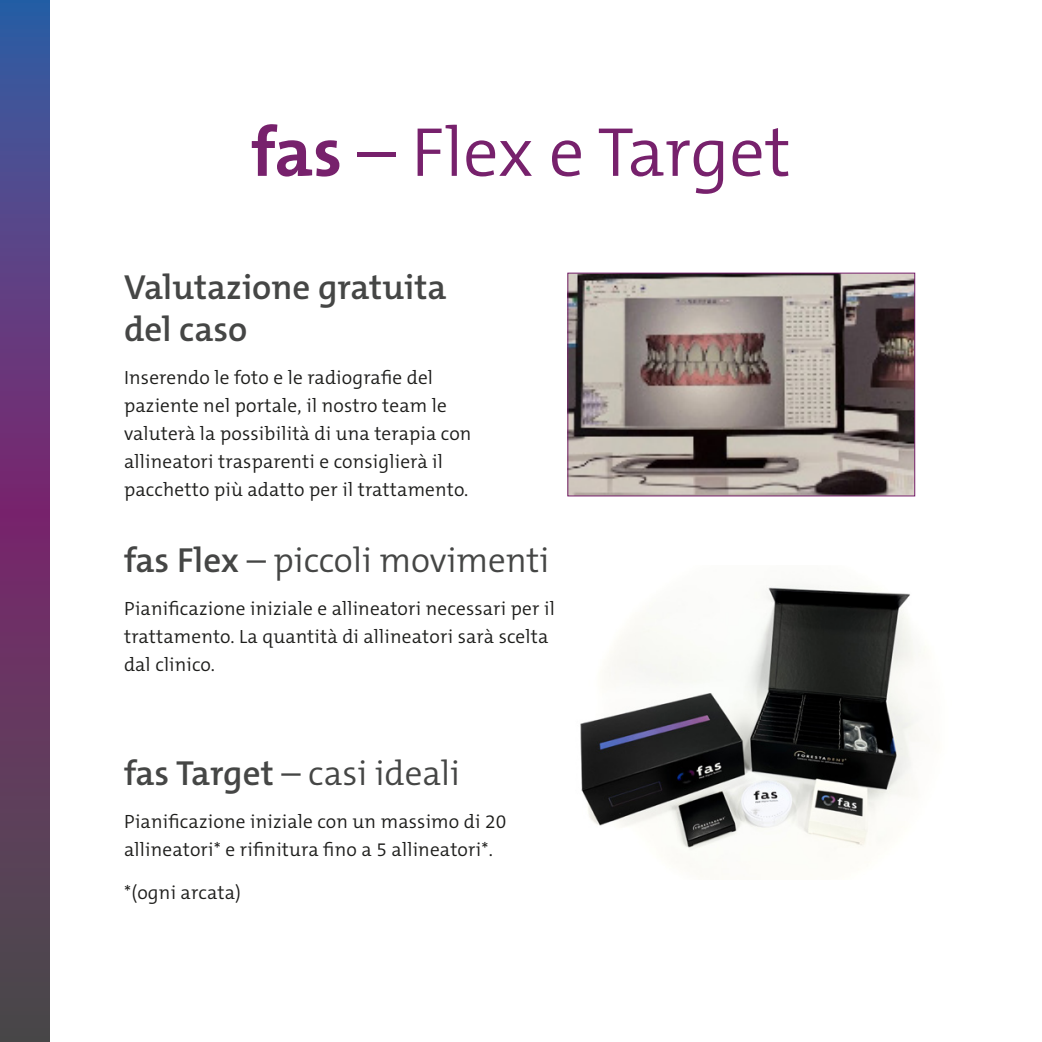
<style>
.page{position:relative;width:1042px;height:1042px;background:#fff}
.page>*{position:absolute;margin:0;border:0;box-sizing:border-box;transform-origin:0 0}
.t1{font:300 70px "The Mix C5";color:#77216c}
.t2{font:300 35px "The Mix C5";color:#454645}
.t3{font:600 35px/42px "The Mix C5";color:#454645}
.copy_2mm_abstand{font:300 19.25px/28px "The Mix C5";letter-spacing:.01em;color:#1d1d1b}
.s1{font-weight:700}
.s2{font-weight:600}
</style>
<div class="page">
<svg style="left:0;top:0;width:50px;height:1042px;background:#5b3e71"></svg>
<img style="left:569px;top:275px;width:344px;height:219px">
<div style="left:567px;top:273px;width:348px;height:223px;border:1px solid #77216c"></div>
<img style="left:580px;top:585px;width:345px;height:292px">
<p class="t1" style="left:251px;top:107px;width:541px"><span class="s1">fas</span> – Flex e Target</p>
<p class="t3" style="left:124px;top:266px;width:324px">Valutazione gratuita del caso</p>
<p class="copy_2mm_abstand" style="left:124px;top:363px;width:349px">Inserendo le foto e le radiografie del paziente nel portale, il nostro team le valuterà la possibilità di una terapia con allineatori trasparenti e consiglierà il pacchetto più adatto per il trattamento.</p>
<p class="t2" style="left:124px;top:537px;width:427px"><span class="s2">fas Flex</span> – piccoli movimenti</p>
<p class="copy_2mm_abstand" style="left:124px;top:594px;width:432px">Pianificazione iniziale e allineatori necessari per il trattamento. La quantità di allineatori sarà scelta dal clinico.</p>
<p class="t2" style="left:124px;top:751px;width:337px"><span class="s2">fas Target</span> – casi ideali</p>
<p class="copy_2mm_abstand" style="left:124px;top:807px;width:384px">Pianificazione iniziale con un massimo di 20 allineatori* e rifinitura fino a 5 allineatori*.</p>
<p class="copy_2mm_abstand" style="left:124px;top:878px;width:118px">*(ogni arcata)</p>
</div>
